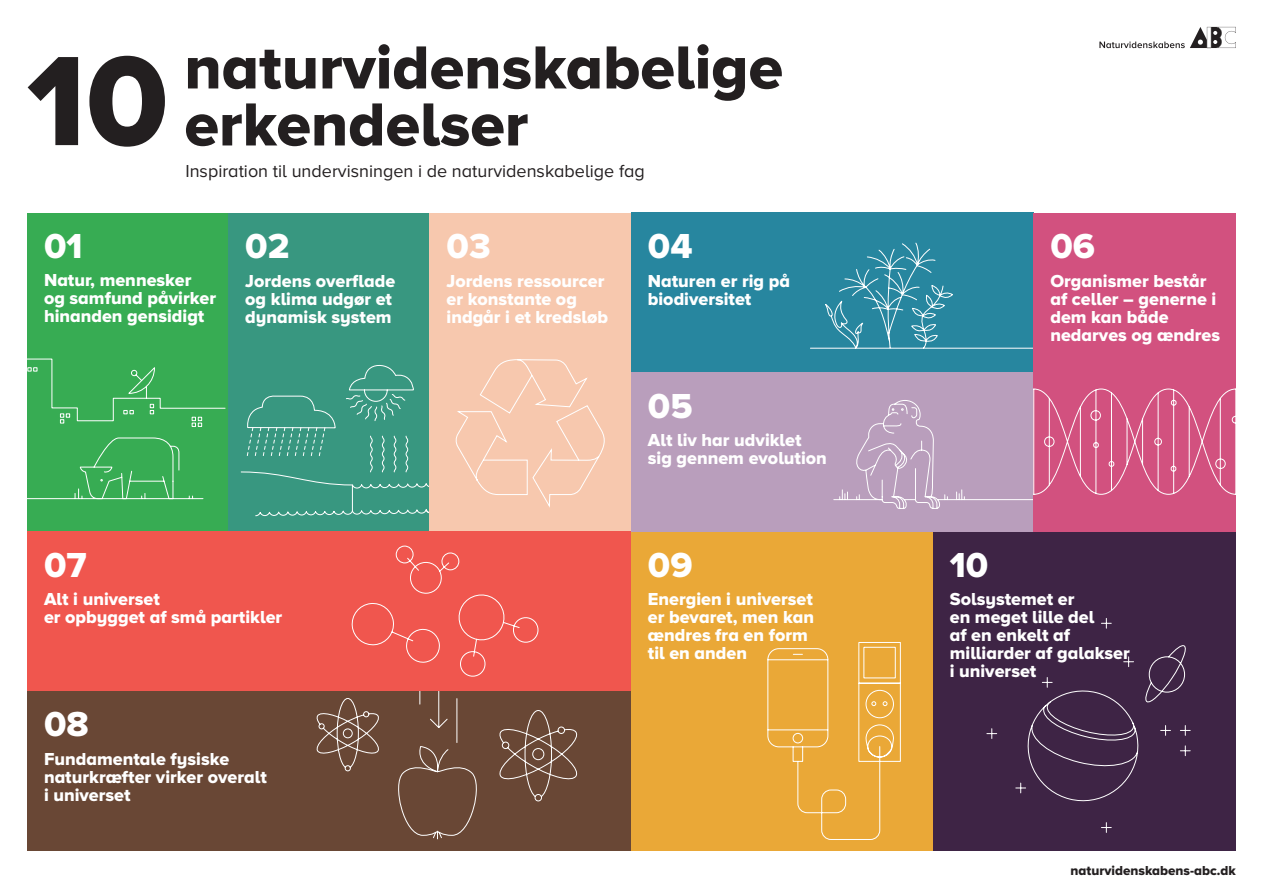
<style>
.page{position:relative;width:1263px;height:893px;background:#fff}
.page>*{position:absolute;margin:0;border:0;box-sizing:border-box;transform-origin:0 0}
.Manchet_white{font:800 132px "Proxima Nova Astra";color:#231f20}
.Manchet_white-2{font:800 63px "Proxima Nova Astra";color:#231f20}
.Manchet_white-3{font:800 36px "Proxima Nova Astra";color:#fff}
.Manchet_white-4{font:800 18px/18px "Proxima Nova Astra";color:#fff}
.Medium_text_ExtraBol{font:18px "Proxima Nova Astra";color:#231f20}
.t1{font:800 13.5px "Proxima Nova Astra";color:#231f20}
</style>
<div class="page">
<div style="left:27px;top:213px;width:201px;height:318px;background:#37ac53"></div>
<div style="left:27px;top:691px;width:604px;height:159px;background:#694735"></div>
<div style="left:228px;top:213px;width:201px;height:318px;background:#389780"></div>
<div style="left:631px;top:372px;width:402px;height:159px;background:#b99ebc"></div>
<div style="left:631px;top:213px;width:402px;height:159px;background:#27869f"></div>
<div style="left:933px;top:531px;width:303px;height:319px;background:#3e2445"></div>
<div style="left:631px;top:531px;width:302px;height:319px;background:#eaa837"></div>
<svg style="left:27px;top:358px;width:199px;height:141px"></svg>
<svg style="left:240px;top:365px;width:189px;height:151px"></svg>
<div style="left:429px;top:213px;width:202px;height:318px;background:#f7c8ae"></div>
<svg style="left:455px;top:359px;width:150px;height:149px"></svg>
<svg style="left:810px;top:242px;width:223px;height:107px"></svg>
<svg style="left:833px;top:400px;width:200px;height:109px"></svg>
<svg style="left:767px;top:642px;width:134px;height:198px"></svg>
<div style="left:1033px;top:213px;width:203px;height:318px;background:#d2517f"></div>
<svg style="left:1033px;top:388px;width:203px;height:107px"></svg>
<div style="left:27px;top:531px;width:604px;height:160px;background:#f0564e"></div>
<svg style="left:316px;top:545px;width:262px;height:294px"></svg>
<svg style="left:986px;top:618px;width:205px;height:215px"></svg>
<svg style="left:1099px;top:27px;width:137px;height:21px"></svg>
<p class="Manchet_white" style="left:27px;top:25px;width:143px">10</p>
<p class="Manchet_white-2" style="left:184px;top:31px;width:600px">naturvidenskabelige</p>
<p class="Manchet_white-2" style="left:184px;top:88px;width:345px">erkendelser</p>
<p class="Medium_text_ExtraBol" style="left:185px;top:161px;width:461px">Inspiration til undervisningen i de naturvidenskabelige fag</p>
<p class="Manchet_white-3" style="left:44px;top:225px;width:40px">01</p>
<p class="Manchet_white-4" style="left:44px;top:273px;width:149px">Natur, mennesker</p>
<p class="Manchet_white-4" style="left:44px;top:291px;width:174px">og samfund påvirker</p>
<p class="Manchet_white-4" style="left:44px;top:309px;width:162px">hinanden gensidigt</p>
<p class="Manchet_white-3" style="left:245px;top:225px;width:46px">02</p>
<p class="Manchet_white-4" style="left:245px;top:273px;width:151px">Jordens overflade</p>
<p class="Manchet_white-4" style="left:245px;top:291px;width:148px">og klima udgør et</p>
<p class="Manchet_white-4" style="left:245px;top:309px;width:148px">dynamisk system</p>
<p class="Manchet_white-3" style="left:447px;top:225px;width:46px">03</p>
<p class="Manchet_white-4" style="left:447px;top:273px;width:159px">Jordens ressourcer</p>
<p class="Manchet_white-4" style="left:447px;top:291px;width:163px">er konstante og indgår i et kredsløb</p>
<p class="Manchet_white-3" style="left:648px;top:225px;width:46px">04</p>
<p class="Manchet_white-4" style="left:648px;top:273px;width:144px">Naturen er rig på</p>
<p class="Manchet_white-4" style="left:648px;top:291px;width:105px">biodiversitet</p>
<p class="Manchet_white-3" style="left:648px;top:385px;width:46px">05</p>
<p class="Manchet_white-4" style="left:648px;top:432px;width:155px">Alt liv har udviklet</p>
<p class="Manchet_white-4" style="left:648px;top:450px;width:181px">sig gennem evolution</p>
<p class="Manchet_white-3" style="left:1050px;top:225px;width:46px">06</p>
<p class="Manchet_white-4" style="left:1050px;top:273px;width:171px">Organismer består af celler – generne i dem kan både nedarves og ændres</p>
<p class="Manchet_white-3" style="left:44px;top:544px;width:44px">07</p>
<p class="Manchet_white-4" style="left:44px;top:592px;width:117px">Alt i universet</p>
<p class="Manchet_white-4" style="left:44px;top:610px;width:240px">er opbygget af små partikler</p>
<p class="Manchet_white-3" style="left:44px;top:704px;width:46px">08</p>
<p class="Manchet_white-4" style="left:44px;top:751px;width:224px">Fundamentale fysiske naturkræfter virker overalt</p>
<p class="Manchet_white-4" style="left:44px;top:787px;width:88px">i universet</p>
<p class="Manchet_white-3" style="left:648px;top:544px;width:46px">09</p>
<p class="Manchet_white-3" style="left:950px;top:544px;width:40px">10</p>
<p class="Manchet_white-4" style="left:648px;top:592px;width:167px">Energien i universet</p>
<p class="Manchet_white-4" style="left:648px;top:610px;width:168px">er bevaret, men kan ændres fra en form</p>
<p class="Manchet_white-4" style="left:648px;top:646px;width:101px">til en anden</p>
<p class="Manchet_white-4" style="left:950px;top:592px;width:126px">Solsystemet er</p>
<p class="Manchet_white-4" style="left:950px;top:610px;width:182px">en meget lille del<br>af en enkelt af milliarder af galakser i universet</p>
<p class="t1" style="left:1070px;top:862px;width:167px">naturvidenskabens-abc.dk</p>
</div>
